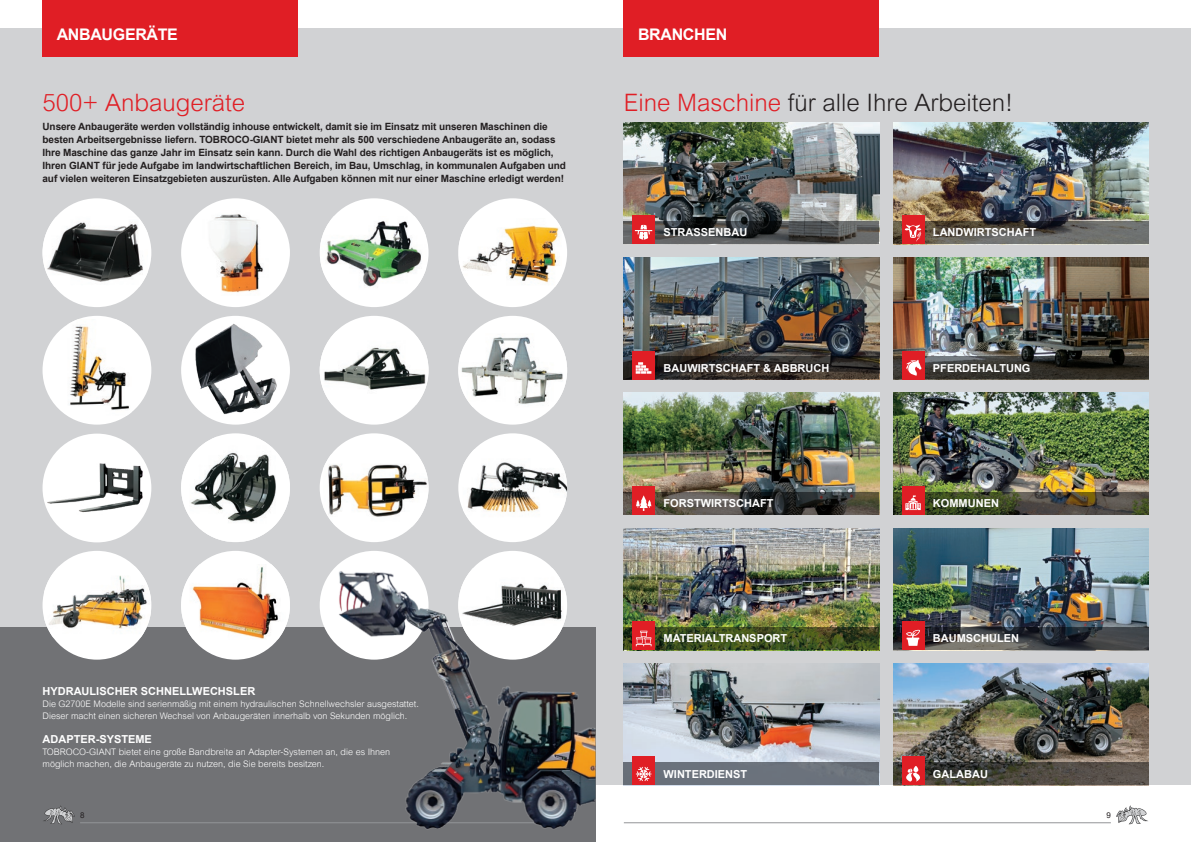
<style>
.page{position:relative;width:1191px;height:842px;background:#fff}
.page>*{position:absolute;margin:0;border:0;box-sizing:border-box;transform-origin:0 0}
.t1{font:300 24px "Arial";color:#231f20}
.t2{font:300 24px "Arial";color:#e01e25}
.t3{font:700 16px "Arial";letter-spacing:-.02em;color:#fff}
.t4{font:700 11px "Arial";color:#fff}
.t5{font:700 10px/13px "Arial";letter-spacing:-.01em;color:#231f20}
.t6{font:300 9px/12px "Arial";color:#fff}
.t7{font:8px "Arial";color:#231f20}
.s1{color:#e01e25}
</style>
<div class="page">
<div style="left:595px;top:28px;width:596px;height:757px;background:#d1d2d4"></div>
<div style="left:0;top:28px;width:595px;height:757px;background:#d1d2d4"></div>
<div style="left:0;top:627px;width:595px;height:215px;background:#717275"></div>
<div style="left:320px;top:551px;width:108px;height:109px;background:#fff;border-radius:50%"></div>
<img style="left:624px;top:122px;width:255px;height:99px">
<img style="left:893px;top:122px;width:255px;height:99px">
<img style="left:624px;top:258px;width:255px;height:98px">
<img style="left:893px;top:258px;width:255px;height:98px">
<img style="left:624px;top:393px;width:255px;height:99px">
<img style="left:893px;top:393px;width:255px;height:99px">
<img style="left:624px;top:528px;width:255px;height:99px">
<img style="left:893px;top:528px;width:255px;height:99px">
<img style="left:624px;top:663px;width:255px;height:99px">
<img style="left:893px;top:663px;width:255px;height:99px">
<svg style="left:624px;top:356px;width:255px;height:23px;background:#2e2925"></svg>
<svg style="left:624px;top:492px;width:255px;height:23px;background:#413f39"></svg>
<svg style="left:624px;top:627px;width:255px;height:23px;background:#3d4c1e"></svg>
<div style="left:624px;top:762px;width:255px;height:23px;background:#6b727c"></div>
<div style="left:632px;top:351px;width:23px;height:28px;background:#e01e25"></div>
<svg style="left:635px;top:362px;width:16px;height:12px"></svg>
<svg style="left:893px;top:356px;width:255px;height:23px;background:#312f2a"></svg>
<svg style="left:893px;top:492px;width:255px;height:23px;background:#464831"></svg>
<svg style="left:893px;top:627px;width:255px;height:23px;background:#3f4043"></svg>
<svg style="left:893px;top:762px;width:255px;height:23px;background:#4a453d"></svg>
<div style="left:632px;top:486px;width:23px;height:29px;background:#e01e25"></div>
<svg style="left:636px;top:495px;width:15px;height:16px"></svg>
<div style="left:901px;top:351px;width:23px;height:28px;background:#e01e25"></div>
<svg style="left:906px;top:360px;width:15px;height:16px"></svg>
<div style="left:901px;top:486px;width:23px;height:29px;background:#e01e25"></div>
<svg style="left:905px;top:495px;width:15px;height:15px"></svg>
<div style="left:901px;top:621px;width:23px;height:29px;background:#e01e25"></div>
<svg style="left:906px;top:630px;width:14px;height:16px"></svg>
<div style="left:901px;top:757px;width:23px;height:28px;background:#e01e25"></div>
<svg style="left:906px;top:766px;width:14px;height:16px"></svg>
<div style="left:632px;top:621px;width:23px;height:29px;background:#e01e25"></div>
<svg style="left:636px;top:631px;width:15px;height:15px"></svg>
<div style="left:632px;top:757px;width:23px;height:28px;background:#e01e25"></div>
<svg style="left:636px;top:767px;width:15px;height:14px"></svg>
<svg style="left:624px;top:221px;width:255px;height:23px;background:#454748"></svg>
<svg style="left:893px;top:221px;width:255px;height:23px;background:#5d5a54"></svg>
<div style="left:632px;top:215px;width:23px;height:29px;background:#e01e25"></div>
<svg style="left:635px;top:225px;width:17px;height:15px"></svg>
<div style="left:901px;top:215px;width:23px;height:29px;background:#e01e25"></div>
<svg style="left:905px;top:225px;width:16px;height:16px"></svg>
<svg style="left:43px;top:805px;width:32px;height:19px"></svg>
<svg style="left:1116px;top:805px;width:32px;height:19px"></svg>
<hr style="left:80px;top:822px;width:487px;height:1px;background:#939598">
<hr style="left:624px;top:822px;width:486px;height:1px;background:#939598">
<div style="left:43px;top:0;width:255px;height:57px;background:#e01e25"></div>
<div style="left:624px;top:0;width:255px;height:57px;background:#e01e25"></div>
<div style="left:43px;top:198px;width:108px;height:109px;background:#fff;border-radius:50%"></div>
<img style="left:43px;top:217px;width:105px;height:70px">
<div style="left:181px;top:198px;width:109px;height:109px;background:#fff;border-radius:50%"></div>
<img style="left:213px;top:214px;width:50px;height:79px">
<div style="left:320px;top:198px;width:108px;height:109px;background:#fff;border-radius:50%"></div>
<img style="left:320px;top:216px;width:106px;height:73px">
<div style="left:458px;top:198px;width:109px;height:109px;background:#fff;border-radius:50%"></div>
<img style="left:459px;top:218px;width:102px;height:69px">
<div style="left:181px;top:316px;width:109px;height:109px;background:#fff;border-radius:50%"></div>
<img style="left:192px;top:322px;width:86px;height:95px">
<div style="left:43px;top:551px;width:108px;height:109px;background:#fff;border-radius:50%"></div>
<img style="left:44px;top:566px;width:107px;height:71px">
<img style="left:181px;top:437px;width:109px;height:104px">
<div style="left:181px;top:551px;width:109px;height:109px;background:#fff;border-radius:50%"></div>
<img style="left:181px;top:564px;width:109px;height:75px">
<div style="left:320px;top:316px;width:108px;height:109px;background:#fff;border-radius:50%"></div>
<img style="left:320px;top:331px;width:108px;height:74px">
<div style="left:458px;top:316px;width:109px;height:109px;background:#fff;border-radius:50%"></div>
<img style="left:458px;top:333px;width:109px;height:74px">
<div style="left:43px;top:316px;width:108px;height:109px;background:#fff;border-radius:50%"></div>
<img style="left:68px;top:319px;width:64px;height:97px">
<div style="left:320px;top:433px;width:108px;height:109px;background:#fff;border-radius:50%"></div>
<img style="left:323px;top:454px;width:105px;height:73px">
<div style="left:458px;top:433px;width:109px;height:109px;background:#fff;border-radius:50%"></div>
<img style="left:463px;top:449px;width:104px;height:76px">
<div style="left:43px;top:434px;width:108px;height:108px;background:#fff;border-radius:50%"></div>
<img style="left:43px;top:452px;width:105px;height:70px">
<img style="left:332px;top:565px;width:263px;height:264px">
<div style="left:458px;top:551px;width:109px;height:109px;background:#fff;border-radius:50%"></div>
<img style="left:458px;top:568px;width:108px;height:73px">
<h2 class="t3" style="left:57px;top:24px;width:123px">ANBAUGERÄTE</h2>
<h2 class="t3" style="left:638px;top:24px;width:91px">BRANCHEN</h2>
<h1 class="t2" style="left:43px;top:89px;width:204px">500+ Anbaugeräte</h1>
<p class="t5" style="left:43px;top:120px;width:525px">Unsere Anbaugeräte werden vollständig inhouse entwickelt, damit sie im Einsatz mit unseren Maschinen die besten Arbeitsergebnisse liefern. TOBROCO-GIANT bietet mehr als 500 verschiedene Anbaugeräte an, sodass Ihre Maschine das ganze Jahr im Einsatz sein kann. Durch die Wahl des richtigen Anbaugeräts ist es möglich, Ihren GIANT für jede Aufgabe im landwirtschaftlichen Bereich, im Bau, Umschlag, in kommunalen Aufgaben und auf vielen weiteren Einsatzgebieten auszurüsten. Alle Aufgaben können mit nur einer Maschine erledigt werden!</p>
<p class="t4" style="left:43px;top:684px;width:214px">HYDRAULISCHER SCHNELLWECHSLER</p>
<p class="t6" style="left:43px;top:698px;width:378px">Die G2700E Modelle sind serienmäßig mit einem hydraulischen Schnellwechsler ausgestattet.<br>Dieser macht einen sicheren Wechsel von Anbaugeräten innerhalb von Sekunden möglich.</p>
<p class="t4" style="left:43px;top:732px;width:111px">ADAPTER-SYSTEME</p>
<p class="t6" style="left:43px;top:746px;width:349px">TOBROCO-GIANT bietet eine große Bandbreite an Adapter-Systemen an, die es Ihnen möglich machen, die Anbaugeräte zu nutzen, die Sie bereits besitzen.</p>
<h1 class="t1" style="left:624px;top:89px;width:391px"><span class="s1">Eine Maschine</span> für alle Ihre Arbeiten!</h1>
<p class="t4" style="left:663px;top:225px;width:85px">STRASSENBAU</p>
<p class="t4" style="left:933px;top:225px;width:105px">LANDWIRTSCHAFT</p>
<p class="t4" style="left:663px;top:361px;width:167px">BAUWIRTSCHAFT &amp; ABBRUCH</p>
<p class="t4" style="left:933px;top:361px;width:99px">PFERDEHALTUNG</p>
<p class="t4" style="left:663px;top:496px;width:111px">FORSTWIRTSCHAFT</p>
<p class="t4" style="left:933px;top:496px;width:67px">KOMMUNEN</p>
<p class="t4" style="left:663px;top:631px;width:125px">MATERIALTRANSPORT</p>
<p class="t4" style="left:933px;top:631px;width:88px">BAUMSCHULEN</p>
<p class="t4" style="left:663px;top:766px;width:85px">WINTERDIENST</p>
<p class="t4" style="left:933px;top:766px;width:56px">GALABAU</p>
<p class="t7" style="left:80px;top:810px;width:6px">8</p>
<p class="t7" style="left:1106px;top:810px;width:6px">9</p>
</div>
